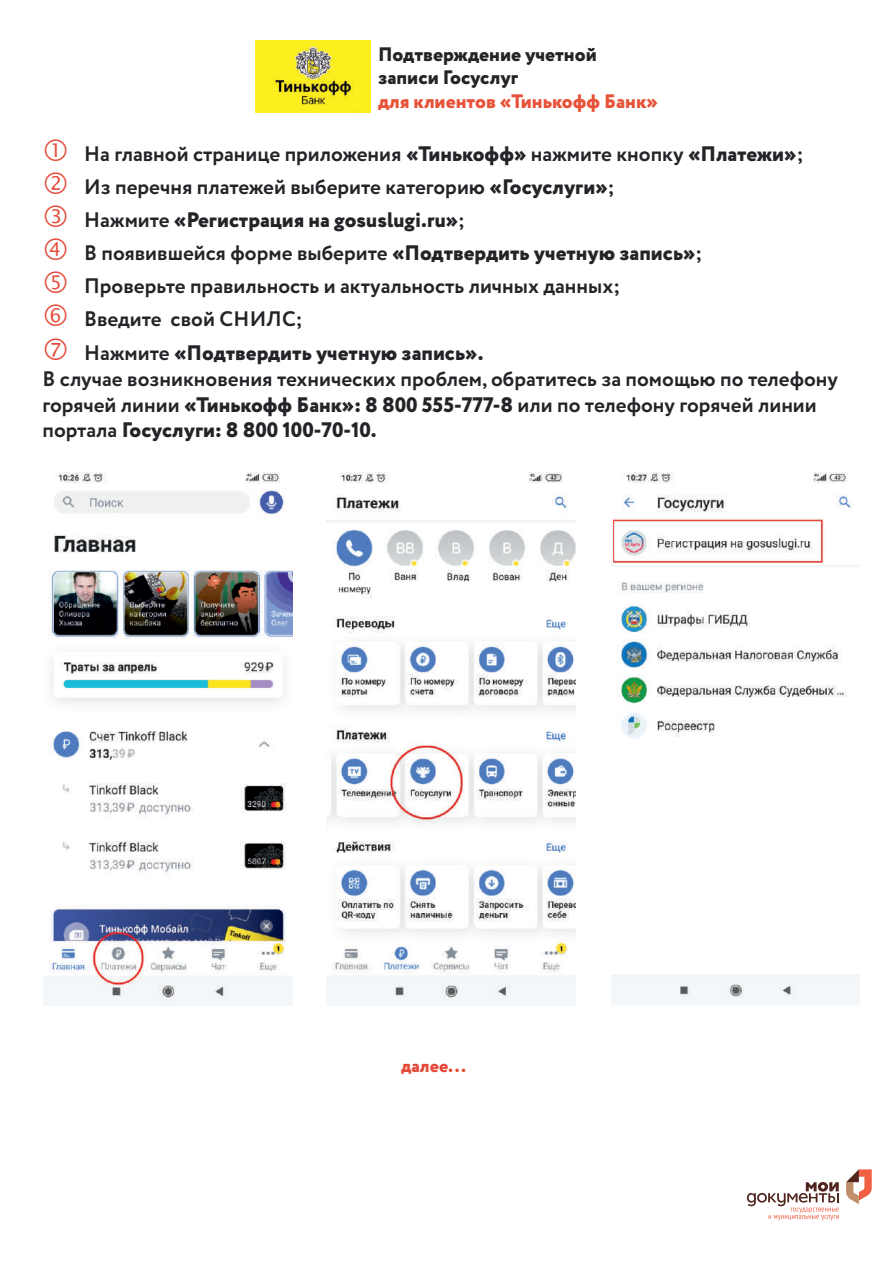
<style>
.page{position:relative;width:893px;height:1263px;background:#fff}
.page>*{position:absolute;margin:0;border:0;box-sizing:border-box;transform-origin:0 0}
.t1{font:700 21px/33.2px "Circe MD";color:#222427}
.t2{font:800 19.5px/23.4px "Circe MD";color:#222427}
.t3{font:800 19.5px "Circe MD";color:#e75238}
.t4{font:800 18px "Circe MD";color:#e44938}
.s1{font-weight:800}
</style>
<div class="page">
<svg style="left:846px;top:1169px;width:26px;height:35px"></svg>
<svg style="left:747px;top:1182px;width:92px;height:38px"></svg>
<img style="left:255px;top:40px;width:115px;height:73px">
<img style="left:44px;top:472px;width:249px;height:534px">
<img style="left:327px;top:471px;width:248px;height:535px">
<img style="left:611px;top:472px;width:249px;height:532px">
<p class="t2" style="left:378px;top:44px;width:220px">Подтверждение учетной записи Госуслуг</p>
<p class="t3" style="left:378px;top:93px;width:281px">для клиентов «Тинькофф Банк»</p>
<p class="t1" style="left:84px;top:138px;width:721px">На главной странице приложения <span class="s1">«Тинькофф»</span> нажмите кнопку <span class="s1">«Платежи»</span>; Из перечня платежей выберите категорию <span class="s1">«Госуслуги»</span>;<br>Нажмите <span class="s1">«Регистрация на gosuslugi.ru»</span>;<br>В появившейся форме выберите <span class="s1">«Подтвердить учетную запись»</span>; Проверьте правильность и актуальность личных данных;<br>Введите свой СНИЛС;<br>Нажмите <span class="s1">«Подтвердить учетную запись».</span></p>
<p class="t1" style="left:42px;top:368px;width:797px;line-height:25.2px">В случае возникновения технических проблем, обратитесь за помощью по телефону горячей линии <span class="s1">«Тинькофф Банк»: 8 800 555-777-8</span> или по телефону горячей линии портала <span class="s1">Госуслуги: 8 800 100-70-10.</span></p>
<p class="t4" style="left:401px;top:1058px;width:66px">далее...</p>
</div>
